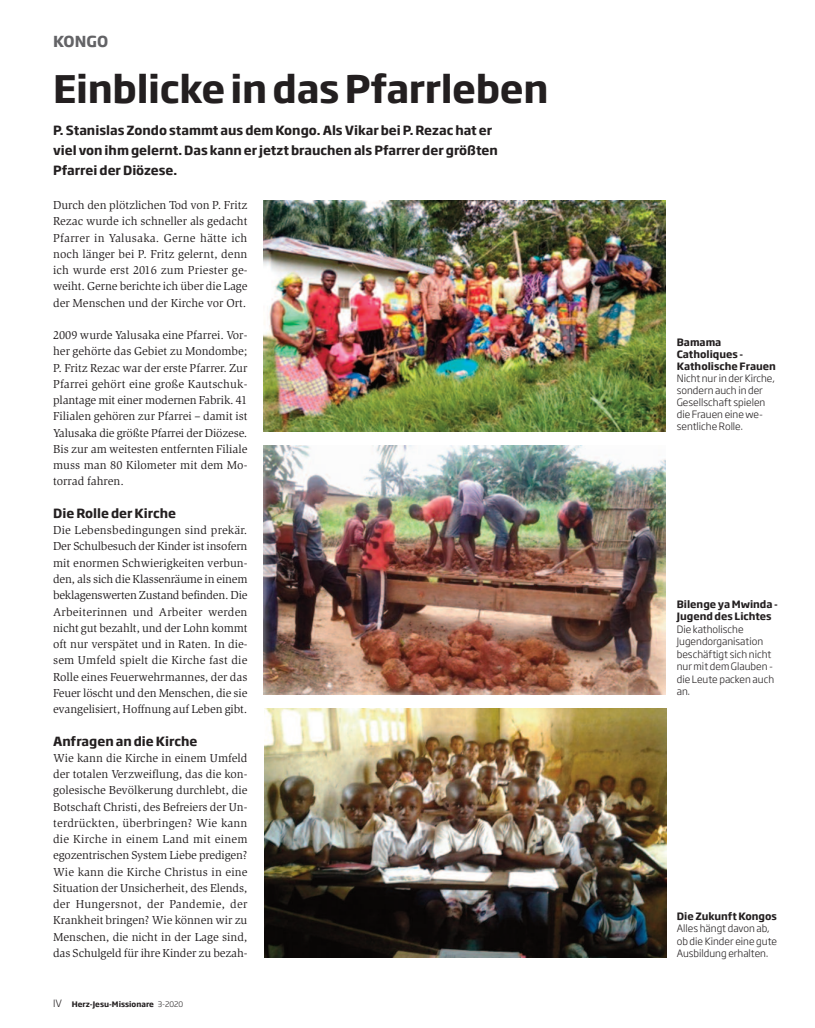
<style>
.page{position:relative;width:815px;height:1028px;background:#fff}
.page>*{position:absolute;margin:0;border:0;box-sizing:border-box;transform-origin:0 0}
.t1{font:700 37.5px "Soho Gothic Std";letter-spacing:-.01em;color:#231f20}
.t2{font:700 15px "Soho Gothic Std";letter-spacing:.005em;color:#636366}
.t3{font:700 12.5px/20px "Soho Gothic Std";color:#231f20}
.t4{font:11.88px/16.2px "Slimbach Std";letter-spacing:-.005em;color:#231f20;text-align:justify}
.t5{font:300 10px/12.5px "Soho Gothic Std";color:#231f20}
.t6{font:700 10px/12px "Soho Gothic Std";color:#231f20}
.t7{font:700 7.5px "Soho Gothic Std";color:#231f20}
.s1{font-weight:300;font-size:10px}
.s2{font-weight:300}
</style>
<div class="page">
<img style="left:264px;top:708px;width:402px;height:249px">
<img style="left:263px;top:201px;width:402px;height:230px">
<img style="left:264px;top:446px;width:401px;height:248px">
<p class="t2" style="left:53px;top:33px;width:57px">KONGO</p>
<h1 class="t1" style="left:53px;top:68px;width:497px">EinblickeindasPfarrleben</h1>
<p class="t3" style="left:53px;top:121px;width:446px">P. Stanislas Zondo stammt aus dem Kongo. Als Vikar bei P. Rezac hat er viel von ihm gelernt. Das kann er jetzt brauchen als Pfarrer der größten<br>Pfarrei der Diözese.</p>
<p class="t4" style="left:53px;top:198px;width:196px">Durch den plötzlichen Tod von P. Fritz Rezac wurde ich schneller als gedacht Pfarrer in Yalusaka. Gerne hätte ich noch länger bei P. Fritz gelernt, denn ich wurde erst 2016 zum Priester ge&shy;weiht. Gerne berichte ich über die Lage der Menschen und der Kirche vor Ort.</p>
<p class="t4" style="left:53px;top:328px;width:196px">2009 wurde Yalusaka eine Pfarrei. Vor&shy;her gehörte das Gebiet zu Mondombe; P. Fritz Rezac war der erste Pfarrer. Zur Pfarrei gehört eine große Kautschuk&shy;plantage mit einer modernen Fabrik. 41<br>Filialen gehören zur Pfarrei – damit ist Yalusaka die größte Pfarrei der Diözese.<br>Bis zur am weitesten entfernten Filiale muss man 80 Kilometer mit dem Mo&shy;torrad fahren.</p>
<p class="t3" style="left:53px;top:503px;width:124px">Die Rolle der Kirche</p>
<p class="t4" style="left:53px;top:523px;width:196px">Die Lebensbedingungen sind prekär.<br>Der Schulbesuch der Kinder ist insofern mit enormen Schwierigkeiten verbun&shy;den, als sich die Klassenräume in einem beklagenswerten Zustand befinden. Die Arbeiterinnen und Arbeiter werden nicht gut bezahlt, und der Lohn kommt oft nur verspätet und in Raten. In die&shy;sem Umfeld spielt die Kirche fast die Rolle eines Feuerwehrmannes, der das Feuer löscht und den Menschen, die sie evangelisiert, Hoffnung auf Leben gibt.</p>
<p class="t3" style="left:53px;top:731px;width:146px">Anfragen an die Kirche</p>
<p class="t4" style="left:53px;top:750px;width:196px">Wie kann die Kirche in einem Umfeld der totalen Verzweiflung, das die kon&shy;golesische Bevölkerung durchlebt, die Botschaft Christi, des Befreiers der Un&shy;terdrückten, überbringen? Wie kann die Kirche in einem Land mit einem egozentrischen System Liebe predigen?<br>Wie kann die Kirche Christus in eine Situation der Unsicherheit, des Elends, der Hungersnot, der Pandemie, der Krankheit bringen? Wie können wir zu Menschen, die nicht in der Lage sind, das Schulgeld für ihre Kinder zu bezah-</p>
<p class="t7" style="left:53px;top:1000px;width:132px"><span class="s1">IV</span> Herz-Jesu-Missionare <span class="s2">3-2020</span></p>
<p class="t6" style="left:677px;top:337px;width:101px">Bamama<br>Catholiques -<br>Katholische Frauen</p>
<p class="t5" style="left:677px;top:373px;width:100px;line-height:12px">Nicht nur in der Kirche, sondern auch in der<br>Gesellschaft spielen die Frauen eine we&shy;sentliche Rolle.</p>
<p class="t6" style="left:677px;top:599px;width:103px">Bilenge ya Mwinda -<br>Jugend des Lichtes</p>
<p class="t5" style="left:677px;top:623px;width:99px">Die katholische<br>Jugendorganisation beschäftigt sich nicht nur mit dem Glauben - die Leute packen auch an.</p>
<p class="t6" style="left:677px;top:910px;width:102px">Die Zukunft Kongos</p>
<p class="t5" style="left:677px;top:922px;width:102px">Alles hängt davon ab, ob die Kinder eine gute<br>Ausbildung erhalten.</p>
</div>
